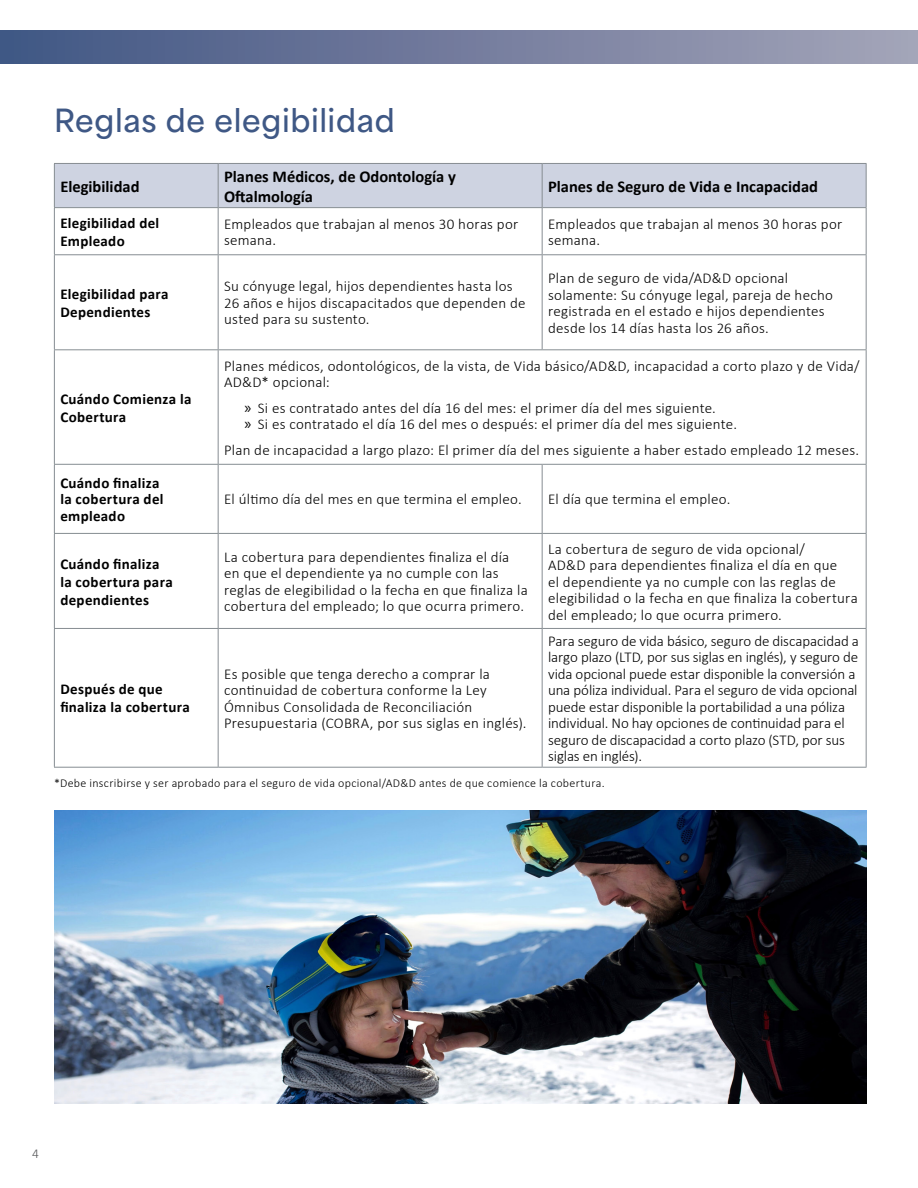
<style>
.page{position:relative;width:918px;height:1188px;background:#fff}
.page>*{position:absolute;margin:0;border:0;box-sizing:border-box;transform-origin:0 0}
.t1{font:600 30px "Area Normal";letter-spacing:.02em;color:#3f5885}
.t2{font:700 16.5px/19.8px "Calibri";color:#000}
.t3{font:300 15px/16.5px "Calibri";letter-spacing:.015em;color:#000}
.t4{font:300 15px/16.5px "Calibri";letter-spacing:-.01em;color:#000}
.t5{font:700 15px/18px "Calibri";letter-spacing:.02em;color:#000}
.t6{font:300 13.5px "Calibri";color:#58595b}
.t7{font:300 12px "Calibri";letter-spacing:.025em;color:#000}
.s1{font-family:"Myriad Pro";font-weight:400;font-size:16.5px}
</style>
<div class="page">
<div style="left:0;top:31px;width:918px;height:32px;background:linear-gradient(to right,#415583,#a5a4b8)"></div>
<div style="left:55px;top:164px;width:811px;height:43px;background:#ced3e1"></div>
<svg style="left:55px;top:208px;width:811px;height:559px"></svg>
<div style="left:218px;top:350px;width:648px;height:114px;background:#fff"></div>
<hr style="left:866px;top:350px;width:1px;height:114px;background:#868d92">
<hr style="left:54px;top:163px;width:164px;height:1px;background:#868d92">
<hr style="left:54px;top:164px;width:1px;height:43px;background:#868d92">
<hr style="left:218px;top:163px;width:324px;height:1px;background:#868d92">
<hr style="left:218px;top:164px;width:1px;height:43px;background:#868d92">
<hr style="left:542px;top:163px;width:325px;height:1px;background:#868d92">
<hr style="left:542px;top:164px;width:1px;height:43px;background:#868d92">
<hr style="left:866px;top:164px;width:1px;height:43px;background:#868d92">
<hr style="left:54px;top:207px;width:164px;height:1px;background:#868d92">
<hr style="left:54px;top:208px;width:1px;height:46px;background:#868d92">
<hr style="left:218px;top:207px;width:324px;height:1px;background:#868d92">
<hr style="left:218px;top:208px;width:1px;height:46px;background:#868d92">
<hr style="left:542px;top:207px;width:325px;height:1px;background:#868d92">
<hr style="left:542px;top:208px;width:1px;height:46px;background:#868d92">
<hr style="left:866px;top:208px;width:1px;height:46px;background:#868d92">
<hr style="left:54px;top:254px;width:164px;height:1px;background:#868d92">
<hr style="left:54px;top:255px;width:1px;height:94px;background:#868d92">
<hr style="left:218px;top:254px;width:324px;height:1px;background:#868d92">
<hr style="left:218px;top:255px;width:1px;height:94px;background:#868d92">
<hr style="left:542px;top:254px;width:325px;height:1px;background:#868d92">
<hr style="left:542px;top:255px;width:1px;height:94px;background:#868d92">
<hr style="left:866px;top:255px;width:1px;height:94px;background:#868d92">
<hr style="left:54px;top:349px;width:164px;height:1px;background:#868d92">
<hr style="left:54px;top:350px;width:1px;height:114px;background:#868d92">
<hr style="left:218px;top:349px;width:324px;height:1px;background:#868d92">
<hr style="left:218px;top:350px;width:1px;height:114px;background:#868d92">
<hr style="left:542px;top:349px;width:325px;height:1px;background:#868d92">
<hr style="left:54px;top:464px;width:164px;height:1px;background:#868d92">
<hr style="left:54px;top:465px;width:1px;height:68px;background:#868d92">
<hr style="left:218px;top:464px;width:324px;height:1px;background:#868d92">
<hr style="left:218px;top:465px;width:1px;height:68px;background:#868d92">
<hr style="left:542px;top:464px;width:325px;height:1px;background:#868d92">
<hr style="left:542px;top:465px;width:1px;height:68px;background:#868d92">
<hr style="left:866px;top:465px;width:1px;height:68px;background:#868d92">
<hr style="left:54px;top:533px;width:164px;height:1px;background:#868d92">
<hr style="left:54px;top:534px;width:1px;height:94px;background:#868d92">
<hr style="left:218px;top:533px;width:324px;height:1px;background:#868d92">
<hr style="left:218px;top:534px;width:1px;height:94px;background:#868d92">
<hr style="left:542px;top:533px;width:325px;height:1px;background:#868d92">
<hr style="left:542px;top:534px;width:1px;height:94px;background:#868d92">
<hr style="left:866px;top:534px;width:1px;height:94px;background:#868d92">
<hr style="left:54px;top:628px;width:164px;height:1px;background:#868d92">
<hr style="left:54px;top:629px;width:1px;height:138px;background:#868d92">
<hr style="left:218px;top:628px;width:324px;height:1px;background:#868d92">
<hr style="left:218px;top:629px;width:1px;height:138px;background:#868d92">
<hr style="left:542px;top:628px;width:325px;height:1px;background:#868d92">
<hr style="left:542px;top:629px;width:1px;height:138px;background:#868d92">
<hr style="left:866px;top:629px;width:1px;height:138px;background:#868d92">
<hr style="left:54px;top:767px;width:164px;height:1px;background:#868d92">
<hr style="left:218px;top:767px;width:324px;height:1px;background:#868d92">
<hr style="left:542px;top:767px;width:325px;height:1px;background:#868d92">
<img style="left:54px;top:810px;width:813px;height:294px">
<h1 class="t1" style="left:54px;top:93px;width:342px">Reglas de elegibilidad</h1>
<p class="t2" style="left:60px;top:176px;width:81px">Elegibilidad</p>
<p class="t2" style="left:224px;top:166px;width:233px">Planes Médicos, de Odontología y<br>Oftalmología</p>
<p class="t2" style="left:548px;top:176px;width:271px">Planes de Seguro de Vida e Incapacidad</p>
<p class="t5" style="left:60px;top:214px;width:100px">Elegibilidad del<br>Empleado</p>
<p class="t3" style="left:224px;top:215px;width:296px">Empleados que trabajan al menos 30 horas por semana.</p>
<p class="t3" style="left:548px;top:215px;width:296px">Empleados que trabajan al menos 30 horas por semana.</p>
<p class="t5" style="left:60px;top:285px;width:110px">Elegibilidad para<br>Dependientes</p>
<p class="t3" style="left:224px;top:278px;width:303px">Su cónyuge legal, hijos dependientes hasta los<br>26 años e hijos discapacitados que dependen de usted para su sustento.</p>
<p class="t3" style="left:548px;top:270px;width:286px">Plan de seguro de vida/AD&amp;D opcional solamente: Su cónyuge legal, pareja de hecho registrada en el estado e hijos dependientes desde los 14 días hasta los 26 años.</p>
<p class="t5" style="left:60px;top:390px;width:133px">Cuándo Comienza la<br>Cobertura</p>
<p class="t5" style="left:60px;top:475px;width:105px;line-height:16.5px">Cuándo finaliza la cobertura del empleado</p>
<p class="t3" style="left:224px;top:357px;width:637px">Planes médicos, odontológicos, de la vista, de Vida básico/AD&amp;D, incapacidad a corto plazo y de Vida/<br>AD&amp;D* opcional:</p>
<p class="t3" style="left:244px;top:399px;width:494px"><span class="s1">»</span> Si es contratado antes del día 16 del mes: el primer día del mes siguiente.<br><span class="s1">»</span> Si es contratado el día 16 del mes o después: el primer día del mes siguiente.</p>
<p class="t3" style="left:224px;top:441px;width:636px">Plan de incapacidad a largo plazo: El primer día del mes siguiente a haber estado empleado 12 meses.</p>
<p class="t3" style="left:224px;top:491px;width:299px">El último día del mes en que termina el empleo.</p>
<p class="t3" style="left:548px;top:491px;width:184px">El día que termina el empleo.</p>
<p class="t5" style="left:60px;top:554px;width:114px">Cuándo finaliza la cobertura para dependientes</p>
<p class="t3" style="left:224px;top:548px;width:305px">La cobertura para dependientes finaliza el día en que el dependiente ya no cumple con las reglas de elegibilidad o la fecha en que finaliza la cobertura del empleado; lo que ocurra primero.</p>
<p class="t3" style="left:548px;top:540px;width:311px">La cobertura de seguro de vida opcional/<br>AD&amp;D para dependientes finaliza el día en que<br>el dependiente ya no cumple con las reglas de elegibilidad o la fecha en que finaliza la cobertura del empleado; lo que ocurra primero.</p>
<p class="t5" style="left:60px;top:680px;width:131px">Después de que finaliza la cobertura</p>
<p class="t3" style="left:224px;top:665px;width:304px">Es posible que tenga derecho a comprar la continuidad de cobertura conforme la Ley Ómnibus Consolidada de Reconciliación Presupuestaria (COBRA, por sus siglas en inglés).</p>
<p class="t4" style="left:548px;top:632px;width:312px">Para seguro de vida básico, seguro de discapacidad a largo plazo (LTD, por sus siglas en inglés), y seguro de vida opcional puede estar disponible la conversión a una póliza individual. Para el seguro de vida opcional puede estar disponible la portabilidad a una póliza individual. No hay opciones de continuidad para el seguro de discapacidad a corto plazo (STD, por sus siglas en inglés).</p>
<p class="t7" style="left:54px;top:776px;width:552px">*Debe inscribirse y ser aprobado para el seguro de vida opcional/AD&amp;D antes de que comience la cobertura.</p>
<p class="t6" style="left:32px;top:1145px;width:8px">4</p>
</div>
